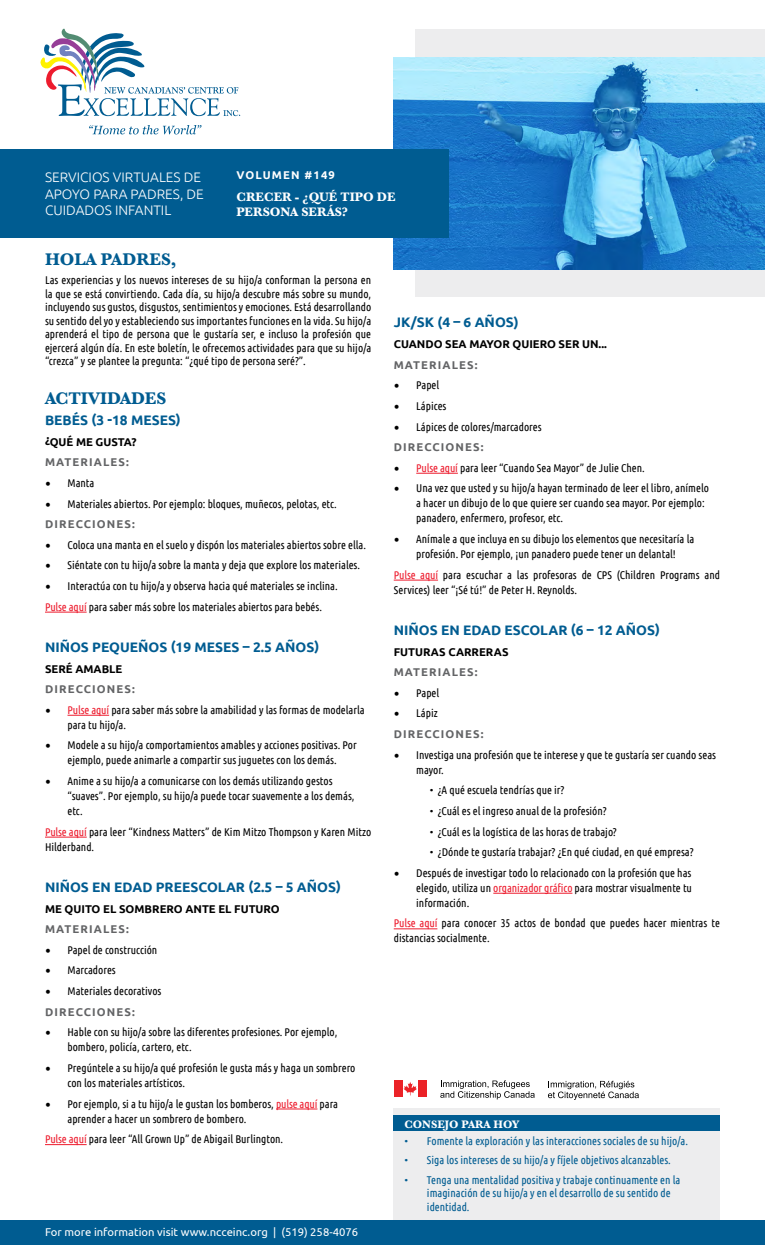
<style>
.page{position:relative;width:765px;height:1260px;background:#fff}
.page>*{position:absolute;margin:0;border:0;box-sizing:border-box;transform-origin:0 0}
.t1{font:700 17.5px "Baskerville";letter-spacing:-.01em;color:#005c91}
.t2{font:700 13.75px "Ubuntu";color:#005c91}
.t3{font:300 13.75px/16.5px "Ubuntu";color:#fff}
.t4{font:700 12.75px/15.4px "Baskerville";color:#fff}
.t5{font:11.25px/15px "Ubuntu Condensed";color:#000}
.t6{font:11.25px/13.5px "Ubuntu Condensed";color:#005c91}
.t7{font:700 11.25px "Ubuntu";letter-spacing:.1em;color:#636466}
.t8{font:700 11.25px "Ubuntu";color:#000}
.t9{font:11.25px "Ubuntu";color:#fff}
.t10{font:700 11.25px "Baskerville";color:#fff}
.t11{font:700 11.25px "Ubuntu";letter-spacing:.1em;color:#fff}
.s1{font-family:"Minion Pro";font-size:15px}
.s2{color:#ed1c2e}
</style>
<div class="page">
<div style="left:415px;top:29px;width:350px;height:268px;background:#ededee"></div>
<img style="left:394px;top:57px;width:371px;height:212px">
<div style="left:0;top:149px;width:448px;height:89px;background:#005c91"></div>
<div style="left:394px;top:1108px;width:326px;height:119px;background:#ededee"></div>
<hr style="left:45px;top:612px;width:42px;height:1px;background:#ed1c2e">
<hr style="left:68px;top:715px;width:41px;height:1px;background:#ed1c2e">
<hr style="left:45px;top:837px;width:42px;height:1px;background:#ed1c2e">
<hr style="left:276px;top:1109px;width:41px;height:1px;background:#ed1c2e">
<hr style="left:45px;top:1144px;width:42px;height:1px;background:#ed1c2e">
<hr style="left:416px;top:473px;width:42px;height:1px;background:#ed1c2e">
<hr style="left:394px;top:580px;width:44px;height:1px;background:#ed1c2e">
<hr style="left:493px;top:893px;width:79px;height:1px;background:#ed1c2e">
<hr style="left:394px;top:928px;width:43px;height:1px;background:#ed1c2e">
<div style="left:0;top:1220px;width:765px;height:25px;background:#005c91"></div>
<svg style="left:40px;top:29px;width:200px;height:87px"></svg>
<svg style="left:89px;top:125px;width:113px;height:9px"></svg>
<div style="left:394px;top:1116px;width:326px;height:15px;background:#005c91"></div>
<svg style="left:440px;top:1080px;width:95px;height:19px"></svg>
<svg style="left:548px;top:1081px;width:91px;height:19px"></svg>
<svg style="left:403px;top:1082px;width:14px;height:13px"></svg>
<div style="left:394px;top:1080px;width:8px;height:17px;background:#eb2227"></div>
<div style="left:418px;top:1080px;width:9px;height:17px;background:#eb2227"></div>
<p class="t3" style="left:45px;top:169px;width:160px">SERVICIOS VIRTUALES DE<br>APOYO PARA PADRES, DE<br>CUIDADOS INFANTIL</p>
<p class="t11" style="left:237px;top:168px;width:100px">VOLUMEN #149</p>
<p class="t4" style="left:237px;top:189px;width:161px">CRECER - ¿QUÉ TIPO DE<br>PERSONA SERÁS?</p>
<h1 class="t1" style="left:45px;top:247px;width:133px">HOLA PADRES,</h1>
<p class="t5" style="left:45px;top:273px;width:328px;line-height:13.5px;text-align:justify">Las experiencias y los nuevos intereses de su hijo/a conforman la persona en la que se está convirtiendo. Cada día, su hijo/a descubre más sobre su mundo, incluyendo sus gustos, disgustos, sentimientos y emociones. Está desarrollando su sentido del yo y estableciendo sus importantes funciones en la vida. Su hijo/a aprenderá el tipo de persona que le gustaría ser, e incluso la profesión que ejercerá algún día. En este boletín, le ofrecemos actividades para que su hijo/a “crezca” y se plantee la pregunta: “¿qué tipo de persona seré?”.</p>
<h1 class="t1" style="left:45px;top:387px;width:123px">ACTIVIDADES</h1>
<p class="t2" style="left:45px;top:411px;width:137px">BEBÉS (3 -18 MESES)</p>
<p class="t8" style="left:45px;top:434px;width:93px">¿QUÉ ME GUSTA?</p>
<p class="t7" style="left:45px;top:455px;width:85px">MATERIALES:</p>
<p class="t5" style="left:45px;top:475px;width:51px"><span class="s1">•</span> Manta</p>
<p class="t5" style="left:45px;top:496px;width:293px"><span class="s1">•</span> Materiales abiertos. Por ejemplo: bloques, muñecos, pelotas, etc.</p>
<p class="t7" style="left:45px;top:517px;width:91px">DIRECCIONES:</p>
<p class="t5" style="left:45px;top:537px;width:323px"><span class="s1">•</span> Coloca una manta en el suelo y dispón los materiales abiertos sobre ella.</p>
<p class="t5" style="left:45px;top:558px;width:317px"><span class="s1">•</span> Siéntate con tu hijo/a sobre la manta y deja que explore los materiales.</p>
<p class="t5" style="left:45px;top:575px;width:294px;line-height:20.6px"><span class="s1">•</span> Interactúa con tu hijo/a y observa hacia qué materiales se inclina.<br><span class="s2">Pulse aquí</span> para saber más sobre los materiales abiertos para bebés.</p>
<p class="t2" style="left:45px;top:638px;width:276px">NIÑOS PEQUEÑOS (19 MESES – 2.5 AÑOS)</p>
<p class="t8" style="left:45px;top:661px;width:79px">SERÉ AMABLE</p>
<p class="t7" style="left:45px;top:682px;width:91px">DIRECCIONES:</p>
<p class="t5" style="left:68px;top:702px;width:299px;text-indent:-22px"><span class="s1">•</span> <span class="s2">Pulse aquí</span> para saber más sobre la amabilidad y las formas de modelarla para tu hijo/a.</p>
<p class="t5" style="left:45px;top:738px;width:313px;text-align:center"><span class="s1">•</span> Modele a su hijo/a comportamientos amables y acciones positivas. Por ejemplo, puede animarle a compartir sus juguetes con los demás.</p>
<p class="t5" style="left:68px;top:773px;width:288px;text-indent:-22px"><span class="s1">•</span> Anime a su hijo/a a comunicarse con los demás utilizando gestos “suaves”. Por ejemplo, su hijo/a puede tocar suavemente a los demás, etc.</p>
<p class="t5" style="left:45px;top:824px;width:328px"><span class="s2">Pulse aquí</span> para leer “Kindness Matters” de Kim Mitzo Thompson y Karen Mitzo<br>Hilderband.</p>
<p class="t2" style="left:45px;top:878px;width:297px">NIÑOS EN EDAD PREESCOLAR (2.5 – 5 AÑOS)</p>
<p class="t8" style="left:45px;top:901px;width:236px">ME QUITO EL SOMBRERO ANTE EL FUTURO</p>
<p class="t7" style="left:45px;top:922px;width:85px">MATERIALES:</p>
<p class="t5" style="left:45px;top:942px;width:114px"><span class="s1">•</span> Papel de construcción</p>
<p class="t5" style="left:45px;top:963px;width:72px"><span class="s1">•</span> Marcadores</p>
<p class="t5" style="left:45px;top:983px;width:118px"><span class="s1">•</span> Materiales decorativos</p>
<p class="t7" style="left:45px;top:1004px;width:91px">DIRECCIONES:</p>
<p class="t5" style="left:68px;top:1024px;width:271px;text-indent:-22px"><span class="s1">•</span> Hable con su hijo/a sobre las diferentes profesiones. Por ejemplo, bombero, policía, cartero, etc.</p>
<p class="t5" style="left:68px;top:1060px;width:290px;text-indent:-22px"><span class="s1">•</span> Pregúntele a su hijo/a qué profesión le gusta más y haga un sombrero con los materiales artísticos.</p>
<p class="t5" style="left:68px;top:1096px;width:272px;text-indent:-22px"><span class="s1">•</span> Por ejemplo, si a tu hijo/a le gustan los bomberos, <span class="s2">pulse aquí</span> para aprender a hacer un sombrero de bombero.</p>
<p class="t5" style="left:45px;top:1131px;width:240px"><span class="s2">Pulse aquí</span> para leer “All Grown Up” de Abigail Burlington.</p>
<p class="t9" style="left:45px;top:1225px;width:315px">For more information visit www.ncceinc.org | (519) 258-4076</p>
<p class="t2" style="left:394px;top:314px;width:126px">JK/SK (4 – 6 AÑOS)</p>
<p class="t8" style="left:394px;top:337px;width:215px">CUANDO SEA MAYOR QUIERO SER UN...</p>
<p class="t7" style="left:394px;top:357px;width:85px">MATERIALES:</p>
<p class="t5" style="left:394px;top:377px;width:47px"><span class="s1">•</span> Papel</p>
<p class="t5" style="left:394px;top:398px;width:54px"><span class="s1">•</span> Lápices</p>
<p class="t5" style="left:394px;top:419px;width:149px"><span class="s1">•</span> Lápices de colores/marcadores</p>
<p class="t7" style="left:394px;top:440px;width:91px">DIRECCIONES:</p>
<p class="t5" style="left:394px;top:460px;width:253px"><span class="s1">•</span> <span class="s2">Pulse aquí</span> para leer “Cuando Sea Mayor” de Julie Chen.</p>
<p class="t5" style="left:416px;top:481px;width:294px;text-indent:-22px"><span class="s1">•</span> Una vez que usted y su hijo/a hayan terminado de leer el libro, anímelo a hacer un dibujo de lo que quiere ser cuando sea mayor. Por ejemplo: panadero, enfermero, profesor, etc.</p>
<p class="t5" style="left:394px;top:531px;width:302px;text-align:center"><span class="s1">•</span> Anímale a que incluya en su dibujo los elementos que necesitaría la profesión. Por ejemplo, ¡un panadero puede tener un delantal!</p>
<p class="t5" style="left:394px;top:567px;width:328px"><span class="s2">Pulse aquí</span> para escuchar a las profesoras de CPS (Children Programs and<br>Services) leer “¡Sé tú!” de Peter H. Reynolds.</p>
<p class="t2" style="left:394px;top:621px;width:268px">NIÑOS EN EDAD ESCOLAR (6 – 12 AÑOS)</p>
<p class="t8" style="left:394px;top:644px;width:116px">FUTURAS CARRERAS</p>
<p class="t7" style="left:394px;top:665px;width:85px">MATERIALES:</p>
<p class="t5" style="left:394px;top:685px;width:47px"><span class="s1">•</span> Papel</p>
<p class="t5" style="left:394px;top:706px;width:46px"><span class="s1">•</span> Lápiz</p>
<p class="t7" style="left:394px;top:727px;width:91px">DIRECCIONES:</p>
<p class="t5" style="left:416px;top:747px;width:301px;text-indent:-22px"><span class="s1">•</span> Investiga una profesión que te interese y que te gustaría ser cuando seas mayor.</p>
<p class="t5" style="left:430px;top:782px;width:136px">• ¿A qué escuela tendrías que ir?</p>
<p class="t5" style="left:430px;top:803px;width:178px">• ¿Cuál es el ingreso anual de la profesión?</p>
<p class="t5" style="left:430px;top:824px;width:189px">• ¿Cuál es la logística de las horas de trabajo?</p>
<p class="t5" style="left:430px;top:844px;width:265px">• ¿Dónde te gustaría trabajar? ¿En qué ciudad, en qué empresa?</p>
<p class="t5" style="left:416px;top:865px;width:277px;text-align:justify;text-indent:-22px"><span class="s1">•</span> Después de investigar todo lo relacionado con la profesión que has elegido, utiliza un <span class="s2">organizador gráfico</span> para mostrar visualmente tu información.</p>
<p class="t5" style="left:394px;top:916px;width:328px"><span class="s2">Pulse aquí</span> para conocer 35 actos de bondad que puedes hacer mientras te distancias socialmente.</p>
<p class="t10" style="left:404px;top:1117px;width:117px">CONSEJO PARA HOY</p>
<p class="t6" style="left:404px;top:1134px;width:285px">• Fomente la exploración y las interacciones sociales de su hijo/a.</p>
<p class="t6" style="left:404px;top:1153px;width:268px">• Siga los intereses de su hijo/a y fíjele objetivos alcanzables.</p>
<p class="t6" style="left:427px;top:1172px;width:255px;text-indent:-22px">• Tenga una mentalidad positiva y trabaje continuamente en la imaginación de su hijo/a y en el desarrollo de su sentido de identidad.</p>
</div>
